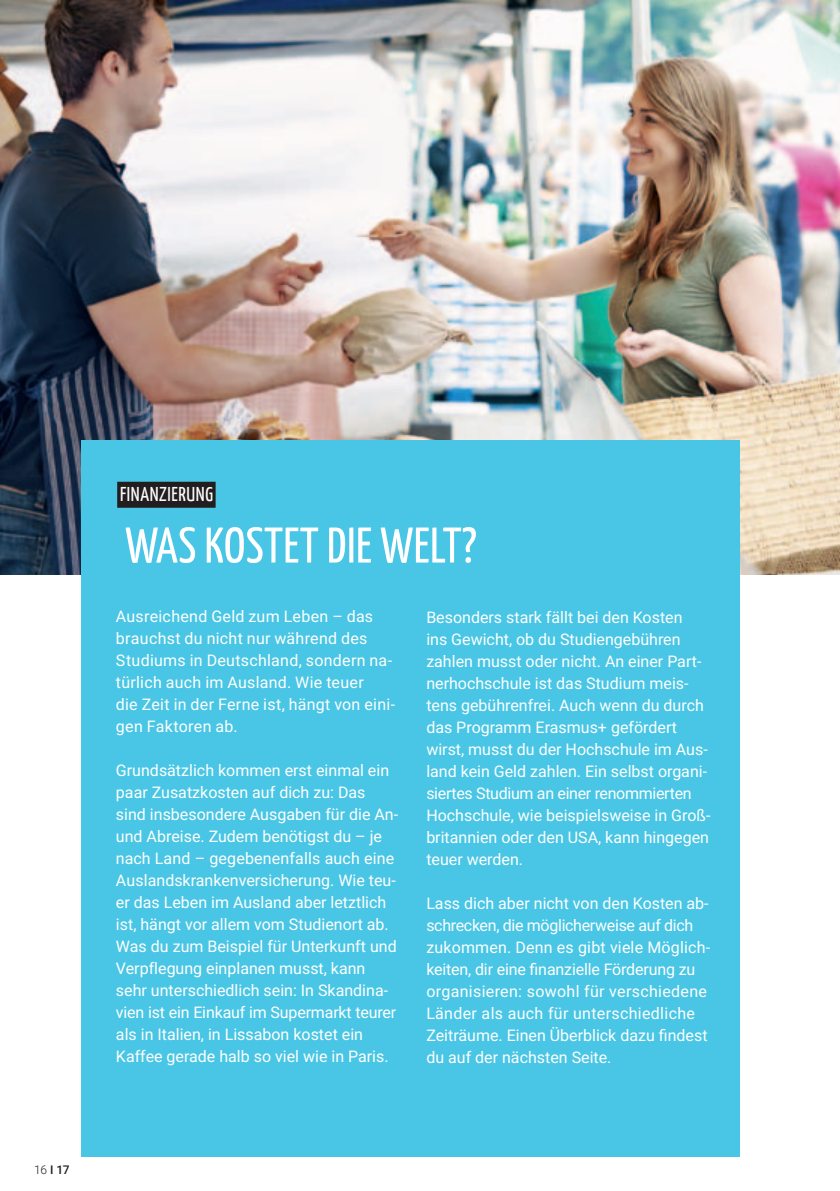
<style>
.page{position:relative;width:840px;height:1191px;background:#fff}
.page>*{position:absolute;margin:0;border:0;box-sizing:border-box;transform-origin:0 0}
.t1{font:50px "Yanone Kaffeesatz";letter-spacing:.01em;color:#fff}
.t2{font:20px "Yanone Kaffeesatz";letter-spacing:.03em;color:#fff}
.t3{font:16px/22px "Roboto";color:#fff}
.t4{font:500 12px "Roboto";color:#231f20}
.s1{font-weight:300}
</style>
<div class="page">
<img style="left:0;top:0;width:839px;height:574px">
<div style="left:81px;top:441px;width:658px;height:716px;background:#49c6e5"></div>
<div style="left:117px;top:482px;width:98px;height:26px;background:#221e20"></div>
<p class="t4" style="left:34px;top:1161px;width:37px"><span class="s1">16</span> I 17</p>
<p class="t2" style="left:120px;top:482px;width:94px">FINANZIERUNG</p>
<h1 class="t1" style="left:125px;top:514px;width:352px">WAS KOSTET DIE WELT?</h1>
<p class="t3" style="left:116px;top:604px;width:281px">Ausreichend Geld zum Leben – das brauchst du nicht nur während des<br>Studiums in Deutschland, sondern na&shy;türlich auch im Ausland. Wie teuer<br>die Zeit in der Ferne ist, hängt von eini&shy;gen Faktoren ab.</p>
<p class="t3" style="left:116px;top:758px;width:283px">Grundsätzlich kommen erst einmal ein paar Zusatzkosten auf dich zu: Das sind insbesondere Ausgaben für die An&shy;und Abreise. Zudem benötigst du – je nach Land – gegebenenfalls auch eine Auslandskrankenversicherung. Wie teu&shy;er das Leben im Ausland aber letztlich ist, hängt vor allem vom Studienort ab.<br>Was du zum Beispiel für Unterkunft und Verpflegung einplanen musst, kann sehr unterschiedlich sein: In Skandina&shy;vien ist ein Einkauf im Supermarkt teurer als in Italien, in Lissabon kostet ein Kaffee gerade halb so viel wie in Paris.</p>
<p class="t3" style="left:426px;top:605px;width:285px">Besonders stark fällt bei den Kosten<br>ins Gewicht, ob du Studiengebühren zahlen musst oder nicht. An einer Part&shy;nerhochschule ist das Studium meis&shy;tens gebührenfrei. Auch wenn du durch das Programm Erasmus+ gefördert wirst, musst du der Hochschule im Aus&shy;land kein Geld zahlen. Ein selbst organi&shy;siertes Studium an einer renommierten Hochschule, wie beispielsweise in Groß&shy;britannien oder den USA, kann hingegen teuer werden.</p>
<p class="t3" style="left:426px;top:891px;width:285px">Lass dich aber nicht von den Kosten ab&shy;schrecken, die möglicherweise auf dich zukommen. Denn es gibt viele Möglich&shy;keiten, dir eine finanzielle Förderung zu organisieren: sowohl für verschiedene Länder als auch für unterschiedliche Zeiträume. Einen Überblick dazu findest du auf der nächsten Seite.</p>
</div>
